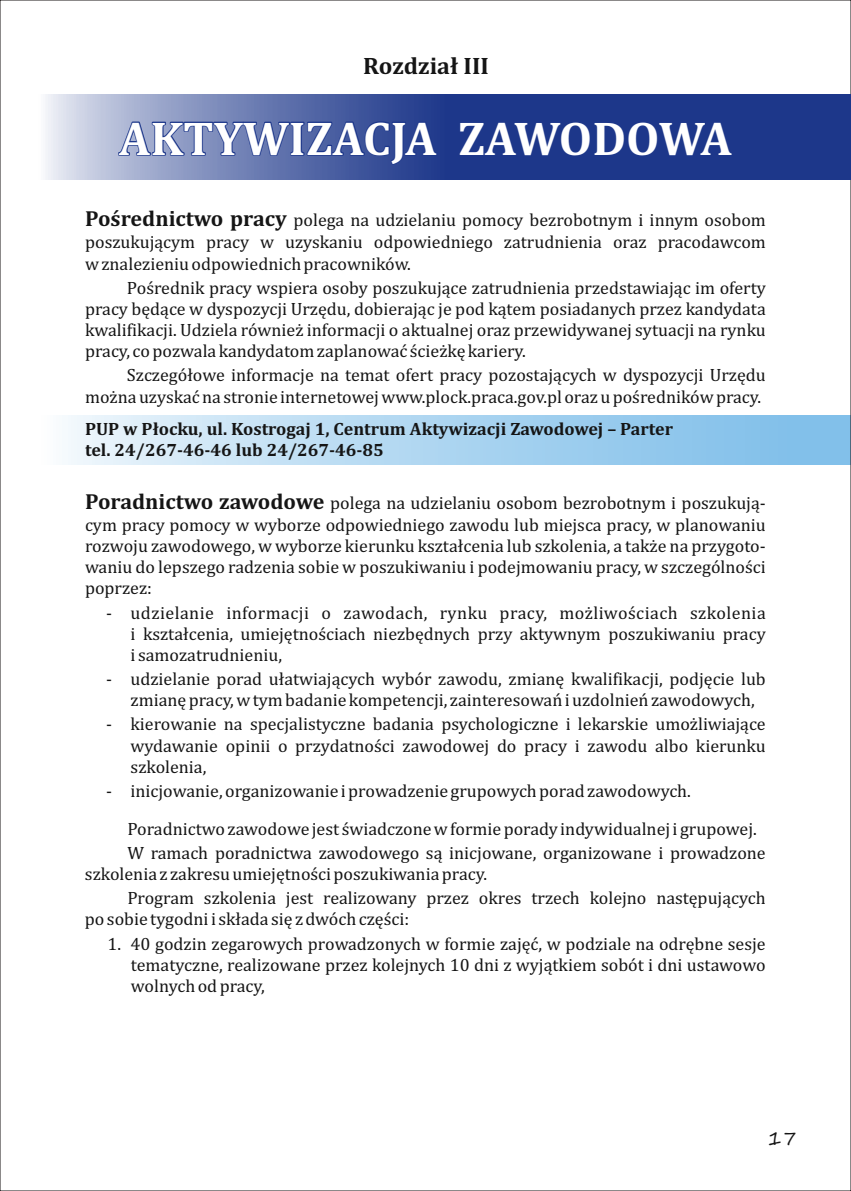
<style>
.page{position:relative;width:851px;height:1191px;background:#fff}
.page>*{position:absolute;margin:0;border:0;box-sizing:border-box;transform-origin:0 0}
.t1{font:700 48px "Cambria";color:#fff}
.t2{font:700 24px "Cambria";color:#151515}
.t3{font:24px "Segoe Print";color:#151515}
.t4{font:18px/21.2px "Cambria";color:#151515;text-align:justify}
.t5{font:700 18px/21.2px "Cambria";color:#151515}
.s1{font-weight:700;font-size:22px}
</style>
<div class="page">
<div style="left:0;top:415px;width:850px;height:49px;background:linear-gradient(to right,#f5fafd,#74b9e7)"></div>
<svg style="left:0;top:94px;width:850px;height:85px;background:#5266a5"></svg>
<h2 class="t2" style="left:363px;top:55px;width:127px">Rozdział III</h2>
<h1 class="t1" style="left:119px;top:117px;width:614px">AKTYWIZACJA ZAWODOWA</h1>
<p class="t4" style="left:85px;top:211px;width:682px"><span class="s1">Pośrednictwo pracy</span> polega na udzielaniu pomocy bezrobotnym i innym osobom poszukującym pracy w uzyskaniu odpowiedniego zatrudnienia oraz pracodawcom w znalezieniu odpowiednich pracowników.</p>
<p class="t4" style="left:85px;top:278px;width:682px;text-indent:42px">Pośrednik pracy wspiera osoby poszukujące zatrudnienia przedstawiając im oferty pracy będące w dyspozycji Urzędu, dobierając je pod kątem posiadanych przez kandydata kwalifikacji. Udziela również informacji o aktualnej oraz przewidywanej sytuacji na rynku pracy, co pozwala kandydatom zaplanować ścieżkę kariery.</p>
<p class="t4" style="left:85px;top:366px;width:682px;text-align:right">Szczegółowe informacje na temat ofert pracy pozostających w dyspozycji Urzędu można uzyskać na stronie internetowej www.plock.praca.gov.pl oraz u pośredników pracy.</p>
<p class="t5" style="left:85px;top:419px;width:589px">PUP w Płocku, ul. Kostrogaj 1, Centrum Aktywizacji Zawodowej – Parter tel. 24/267-46-46 lub 24/267-46-85</p>
<p class="t4" style="left:85px;top:493px;width:682px"><span class="s1">Poradnictwo zawodowe</span> polega na udzielaniu osobom bezrobotnym i poszukują&shy;cym pracy pomocy w wyborze odpowiedniego zawodu lub miejsca pracy, w planowaniu rozwoju zawodowego, w wyborze kierunku kształcenia lub szkolenia, a także na przygoto&shy;waniu do lepszego radzenia sobie w poszukiwaniu i podejmowaniu pracy, w szczególności poprzez:</p>
<p class="t4" style="left:131px;top:603px;width:636px;text-indent:-24px">- udzielanie informacji o zawodach, rynku pracy, możliwościach szkolenia i kształcenia, umiejętnościach niezbędnych przy aktywnym poszukiwaniu pracy i samozatrudnieniu,</p>
<p class="t4" style="left:131px;top:669px;width:636px;text-indent:-24px">- udzielanie porad ułatwiających wybór zawodu, zmianę kwalifikacji, podjęcie lub zmianę pracy, w tym badanie kompetencji, zainteresowań i uzdolnień zawodowych,</p>
<p class="t4" style="left:131px;top:715px;width:636px;text-indent:-24px">- kierowanie na specjalistyczne badania psychologiczne i lekarskie umożliwiające wydawanie opinii o przydatności zawodowej do pracy i zawodu albo kierunku szkolenia,</p>
<p class="t4" style="left:127px;top:773px;width:631px;line-height:37.8px;text-indent:-21px">- inicjowanie, organizowanie i prowadzenie grupowych porad zawodowych.<br>Poradnictwo zawodowe jest świadczone w formie porady indywidualnej i grupowej.</p>
<p class="t4" style="left:85px;top:843px;width:682px;text-indent:42px">W ramach poradnictwa zawodowego są inicjowane, organizowane i prowadzone szkolenia z zakresu umiejętności poszukiwania pracy.</p>
<p class="t4" style="left:85px;top:888px;width:682px;text-indent:42px">Program szkolenia jest realizowany przez okres trzech kolejno następujących po sobie tygodni i składa się z dwóch części:</p>
<p class="t4" style="left:131px;top:934px;width:636px;text-indent:-23px">1. 40 godzin zegarowych prowadzonych w formie zajęć, w podziale na odrębne sesje tematyczne, realizowane przez kolejnych 10 dni z wyjątkiem sobót i dni ustawowo wolnych od pracy,</p>
<h2 class="t3" style="left:767px;top:1127px;width:30px">17</h2>
</div>
